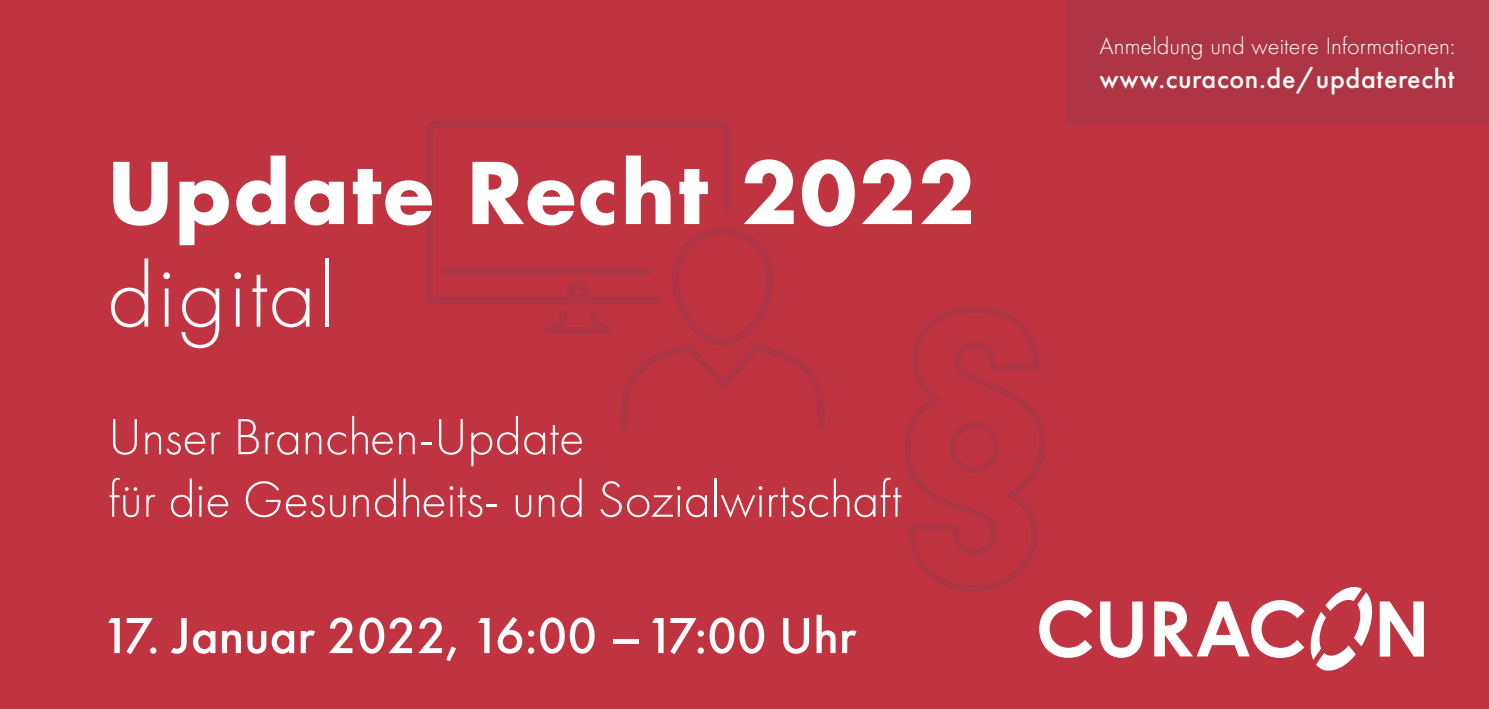
<style>
.page{position:relative;width:1489px;height:709px;background:#fff}
.page>*{position:absolute;margin:0;border:0;box-sizing:border-box;transform-origin:0 0}
.t1{font:700 82.5px "Futura Std";letter-spacing:.03em;color:#fff}
.t2{font:300 82.5px "Futura Std";letter-spacing:.03em;color:#fff}
.t3{font:300 52.5px/62.5px "Futura PT";color:#fff}
.t4{font:500 52.5px "Futura PT";color:#fff}
.t5{font:500 28px "Futura PT";letter-spacing:.02em;color:#fff}
.t6{font:300 24.5px "Futura PT";color:#fff}
</style>
<div class="page">
<div style="left:0;top:0;width:1488px;height:709px;background:#c03442"></div>
<svg style="left:1039px;top:600px;width:53px;height:58px"></svg>
<svg style="left:1100px;top:601px;width:42px;height:57px"></svg>
<svg style="left:1379px;top:601px;width:44px;height:55px"></svg>
<svg style="left:1154px;top:587px;width:218px;height:84px"></svg>
<div style="left:1066px;top:0;width:422px;height:124px;background:#ae3644"></div>
<svg style="left:620px;top:229px;width:205px;height:200px"></svg>
<svg style="left:426px;top:121px;width:309px;height:187px"></svg>
<svg style="left:508px;top:305px;width:140px;height:35px"></svg>
<svg style="left:904px;top:306px;width:142px;height:286px"></svg>
<h1 class="t1" style="left:108px;top:138px;width:868px">Update Recht 2022</h1>
<h1 class="t2" style="left:108px;top:246px;width:228px">digital</h1>
<p class="t3" style="left:108px;top:406px;width:794px">Unser Branchen-Update<br>für die Gesundheits- und Sozialwirtschaft</p>
<p class="t4" style="left:101px;top:604px;width:756px">17. Januar 2022, 16:00 –17:00 Uhr</p>
<p class="t6" style="left:1099px;top:32px;width:357px">Anmeldung und weitere Informationen:</p>
<p class="t5" style="left:1099px;top:61px;width:356px">www.curacon.de/updaterecht</p>
</div>
